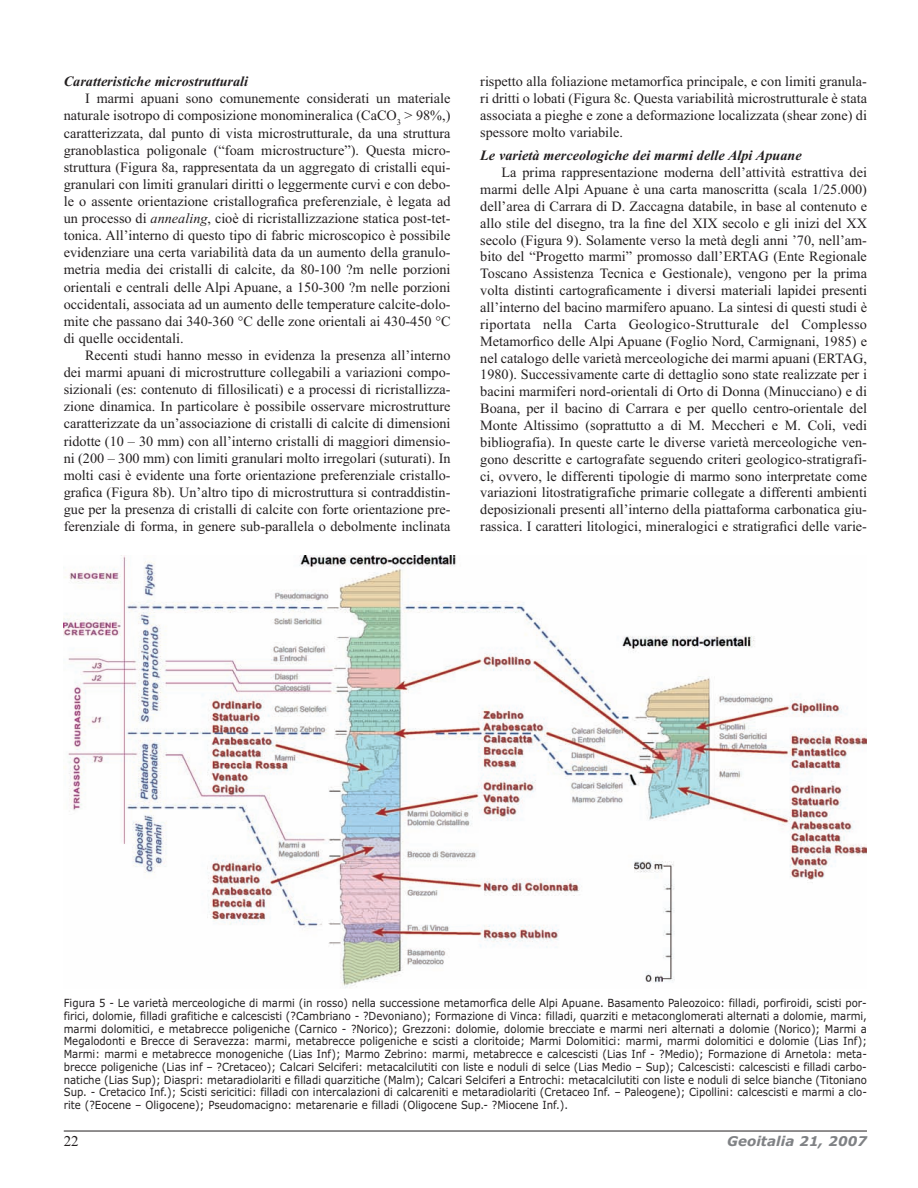
<style>
.page{position:relative;width:918px;height:1188px;background:#fff}
.page>*{position:absolute;margin:0;border:0;box-sizing:border-box;transform-origin:0 0}
.t1{font:15px "Times New Roman MS";color:#231f20}
.t2{font:14.25px/17.1px "Times New Roman MS";color:#231f20;text-align:justify}
.t3{font:14.25px "Times New Roman Bd It MS";color:#231f20}
.t4{font:italic 700 13.5px "Verdana";color:#808285}
.t5{font:11.25px/12.8px "Verdana";color:#231f20;text-align:justify;scale:.9 1}
.s1{font-family:"Times New Roman It MS"}
</style>
<div class="page">
<hr style="left:64px;top:1131px;width:803px;height:1px;background:#231f20">
<img style="left:64px;top:556px;width:803px;height:432px">
<p class="t3" style="left:64px;top:73px;width:186px">Caratteristiche microstrutturali</p>
<p class="t2" style="left:64px;top:90px;width:388px;text-indent:21px">I marmi apuani sono comunemente considerati un materiale naturale isotropo di composizione monomineralica (CaCO<sub>3</sub> &gt; 98%,) caratterizzata, dal punto di vista microstrutturale, da una struttura granoblastica poligonale (“foam microstructure”). Questa micro&shy;struttura (Figura 8a, rappresentata da un aggregato di cristalli equi&shy;granulari con limiti granulari diritti o leggermente curvi e con debo&shy;le o assente orientazione cristallografica preferenziale, è legata ad un processo di <span class="s1">annealing</span>, cioè di ricristallizzazione statica post-tet&shy;tonica. All’interno di questo tipo di fabric microscopico è possibile evidenziare una certa variabilità data da un aumento della granulo&shy;metria media dei cristalli di calcite, da 80-100 ?m nelle porzioni orientali e centrali delle Alpi Apuane, a 150-300 ?m nelle porzioni occidentali, associata ad un aumento delle temperature calcite-dolo&shy;mite che passano dai 340-360 °C delle zone orientali ai 430-450 °C di quelle occidentali.</p>
<p class="t2" style="left:64px;top:347px;width:388px;text-indent:21px">Recenti studi hanno messo in evidenza la presenza all’interno dei marmi apuani di microstrutture collegabili a variazioni compo&shy;sizionali (es: contenuto di fillosilicati) e a processi di ricristallizza&shy;zione dinamica. In particolare è possibile osservare microstrutture caratterizzate da un’associazione di cristalli di calcite di dimensioni ridotte (10 – 30 mm) con all’interno cristalli di maggiori dimensio&shy;ni (200 – 300 mm) con limiti granulari molto irregolari (suturati). In molti casi è evidente una forte orientazione preferenziale cristallo&shy;grafica (Figura 8b). Un’altro tipo di microstruttura si contraddistin&shy;gue per la presenza di cristalli di calcite con forte orientazione pre&shy;ferenziale di forma, in genere sub-parallela o debolmente inclinata</p>
<p class="t2" style="left:480px;top:73px;width:388px">rispetto alla foliazione metamorfica principale, e con limiti granula&shy;ri dritti o lobati (Figura 8c. Questa variabilità microstrutturale è stata associata a pieghe e zone a deformazione localizzata (shear zone) di spessore molto variabile.</p>
<p class="t3" style="left:480px;top:147px;width:323px">Le varietà merceologiche dei marmi delle Alpi Apuane</p>
<p class="t2" style="left:480px;top:164px;width:388px;text-indent:21px">La prima rappresentazione moderna dell’attività estrattiva dei marmi delle Alpi Apuane è una carta manoscritta (scala 1/25.000) dell’area di Carrara di D. Zaccagna databile, in base al contenuto e allo stile del disegno, tra la fine del XIX secolo e gli inizi del XX secolo (Figura 9). Solamente verso la metà degli anni ’70, nell’am&shy;bito del “Progetto marmi” promosso dall’ERTAG (Ente Regionale Toscano Assistenza Tecnica e Gestionale), vengono per la prima volta distinti cartograficamente i diversi materiali lapidei presenti all’interno del bacino marmifero apuano. La sintesi di questi studi è riportata nella Carta Geologico-Strutturale del Complesso Metamorfico delle Alpi Apuane (Foglio Nord, Carmignani, 1985) e nel catalogo delle varietà merceologiche dei marmi apuani (ERTAG, 1980). Successivamente carte di dettaglio sono state realizzate per i bacini marmiferi nord-orientali di Orto di Donna (Minucciano) e di Boana, per il bacino di Carrara e per quello centro-orientale del Monte Altissimo (soprattutto a di M. Meccheri e M. Coli, vedi bibliografia). In queste carte le diverse varietà merceologiche ven&shy;gono descritte e cartografate seguendo criteri geologico-stratigrafi&shy;ci, ovvero, le differenti tipologie di marmo sono interpretate come variazioni litostratigrafiche primarie collegate a differenti ambienti deposizionali presenti all’interno della piattaforma carbonatica giu&shy;rassica. I caratteri litologici, mineralogici e stratigrafici delle varie-</p>
<p class="t5" style="left:64px;top:997px;width:894px">Figura 5 - Le varietà merceologiche di marmi (in rosso) nella successione metamorfica delle Alpi Apuane. Basamento Paleozoico: filladi, porfiroidi, scisti por&shy;firici, dolomie, filladi grafitiche e calcescisti (?Cambriano - ?Devoniano); Formazione di Vinca: filladi, quarziti e metaconglomerati alternati a dolomie, marmi, marmi dolomitici, e metabrecce poligeniche (Carnico - ?Norico); Grezzoni: dolomie, dolomie brecciate e marmi neri alternati a dolomie (Norico); Marmi a Megalodonti e Brecce di Seravezza: marmi, metabrecce poligeniche e scisti a cloritoide; Marmi Dolomitici: marmi, marmi dolomitici e dolomie (Lias Inf); Marmi: marmi e metabrecce monogeniche (Lias Inf); Marmo Zebrino: marmi, metabrecce e calcescisti (Lias Inf - ?Medio); Formazione di Arnetola: meta&shy;brecce poligeniche (Lias inf – ?Cretaceo); Calcari Selciferi: metacalcilutiti con liste e noduli di selce (Lias Medio – Sup); Calcescisti: calcescisti e filladi carbo&shy;natiche (Lias Sup); Diaspri: metaradiolariti e filladi quarzitiche (Malm); Calcari Selciferi a Entrochi: metacalcilutiti con liste e noduli di selce bianche (Titoniano Sup. - Cretacico Inf.); Scisti sericitici: filladi con intercalazioni di calcareniti e metaradiolariti (Cretaceo Inf. – Paleogene); Cipollini: calcescisti e marmi a clo&shy;rite (?Eocene – Oligocene); Pseudomacigno: metarenarie e filladi (Oligocene Sup.- ?Miocene Inf.).</p>
<p class="t1" style="left:64px;top:1132px;width:16px">22</p>
<p class="t4" style="left:727px;top:1133px;width:141px">Geoitalia 21, 2007</p>
</div>
